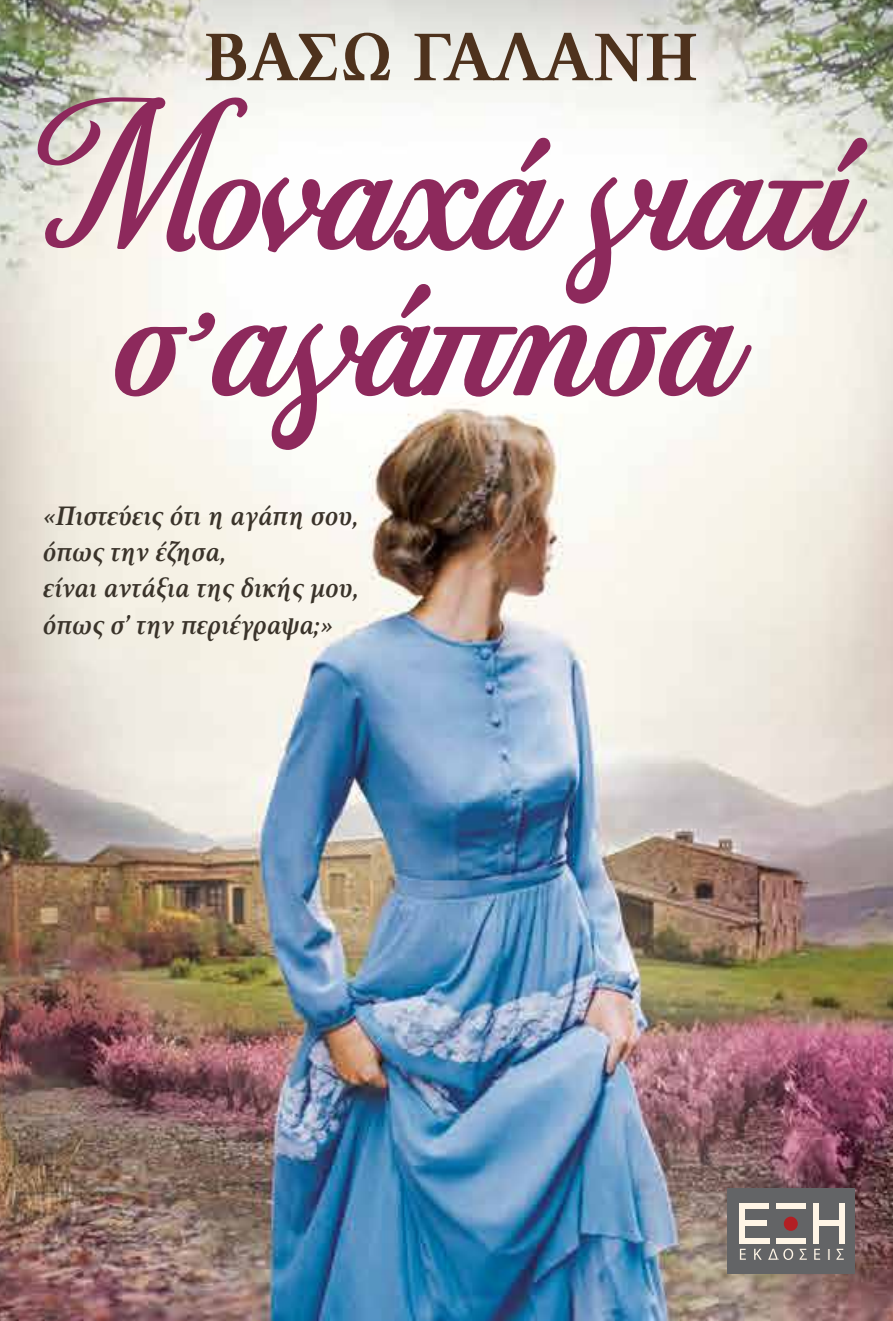
<style>
.page{position:relative;width:893px;height:1321px;background:#fff}
.page>*{position:absolute;margin:0;border:0;box-sizing:border-box;transform-origin:0 0}
.t1{font:700 76.05px "PF Press";color:#4e321d}
.t2{font:italic 700 30.15px/36.2px "PF Press";color:#3a332a;scale:.92 1}
.t3{font:16.2px "Myriad Pro";color:#fff5e6}
</style>
<div class="page">
<img style="left:0;top:0;width:893px;height:1320px">
<div style="left:729px;top:1188px;width:126px;height:85px;background:#636466"></div>
<svg style="left:739px;top:1248px;width:7px;height:11px"></svg>
<svg style="left:836px;top:1248px;width:8px;height:11px"></svg>
<svg style="left:754px;top:1248px;width:66px;height:11px"></svg>
<div style="left:813px;top:1202px;width:5px;height:41px;background:#fff5e6"></div>
<div style="left:839px;top:1202px;width:6px;height:41px;background:#fff5e6"></div>
<div style="left:814px;top:1219px;width:29px;height:6px;background:#fff5e6"></div>
<div style="left:784px;top:1216px;width:14px;height:14px;background:#b21f24;border-radius:50%"></div>
<div style="left:776px;top:1202px;width:29px;height:5px;background:#fff5e6"></div>
<div style="left:776px;top:1238px;width:29px;height:5px;background:#fff5e6"></div>
<div style="left:740px;top:1202px;width:5px;height:41px;background:#fff5e6"></div>
<div style="left:740px;top:1202px;width:28px;height:5px;background:#fff5e6"></div>
<div style="left:741px;top:1238px;width:29px;height:5px;background:#fff5e6"></div>
<div style="left:740px;top:1219px;width:27px;height:6px;background:#fff5e6"></div>
<svg style="left:37px;top:97px;width:831px;height:353px"></svg>
<h1 class="t1" style="left:203px;top:19px;width:497px">ΒΑΣΩ ΓΑΛΑΝΗ</h1>
<p class="t2" style="left:43px;top:498px;width:345px">«Πιστεύεις ότι η αγάπη σου, όπως την έζησα,<br>είναι αντάξια της δικής μου, όπως σ’ την περιέγραψα;»</p>
<p class="t3" style="left:825px;top:1244px;width:8px">II</p>
</div>
